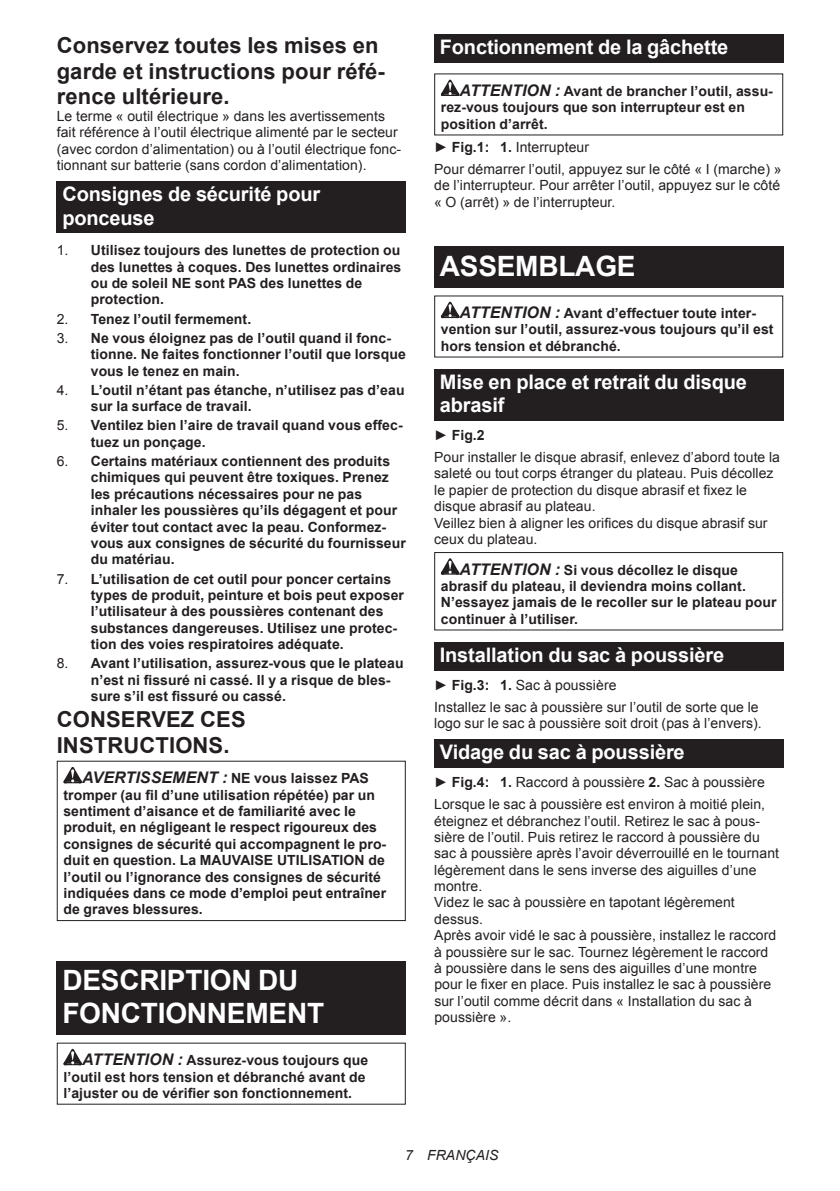
<style>
.page{position:relative;width:840px;height:1191px;background:#fff}
.page>*{position:absolute;margin:0;border:0;box-sizing:border-box;transform-origin:0 0}
.t1{font:700 28px/32.8px "Arial";letter-spacing:-.01em;color:#fff}
.t2{font:700 22px/25.8px "Arial";letter-spacing:.005em;color:#231f20}
.t3{font:700 20px/23.4px "Arial";letter-spacing:-.01em;color:#fff}
.t4{font:700 14px/16.4px "Arial";letter-spacing:.005em;color:#231f20}
.t5{font:14px/16.4px "Arial";letter-spacing:.005em;color:#231f20}
.t6{font:italic 14px "Arial";letter-spacing:.005em;color:#231f20}
.s1{font-weight:400}
.s2{font-style:italic;font-size:16px}
.s3{font-weight:700}
</style>
<div class="page">
<div style="left:57px;top:181px;width:348px;height:52px;background:#231f20"></div>
<svg style="left:63px;top:767px;width:19px;height:16px"></svg>
<div style="left:57px;top:760px;width:348px;height:161px;border:1px solid #231f20"></div>
<div style="left:57px;top:960px;width:348px;height:74px;background:#231f20"></div>
<svg style="left:63px;top:1048px;width:19px;height:17px"></svg>
<div style="left:434px;top:34px;width:348px;height:29px;background:#231f20"></div>
<svg style="left:440px;top:80px;width:19px;height:16px"></svg>
<div style="left:434px;top:246px;width:348px;height:41px;background:#231f20"></div>
<svg style="left:440px;top:302px;width:19px;height:16px"></svg>
<div style="left:434px;top:369px;width:348px;height:52px;background:#231f20"></div>
<svg style="left:440px;top:558px;width:19px;height:16px"></svg>
<div style="left:434px;top:552px;width:348px;height:78px;border:1px solid #231f20"></div>
<div style="left:434px;top:642px;width:348px;height:28px;background:#231f20"></div>
<div style="left:434px;top:739px;width:348px;height:29px;background:#231f20"></div>
<h2 class="t2" style="left:57px;top:33px;width:329px">Conservez toutes les mises en garde et instructions pour réfé&shy;rence ultérieure.</h2>
<p class="t5" style="left:57px;top:108px;width:346px">Le terme « outil électrique » dans les avertissements fait référence à l’outil électrique alimenté par le secteur (avec cordon d’alimentation) ou à l’outil électrique fonc&shy;tionnant sur batterie (sans cordon d’alimentation).</p>
<h3 class="t3" style="left:62px;top:183px;width:259px">Consignes de sécurité pour ponceuse</h3>
<p class="t4" style="left:91px;top:242px;width:312px;text-indent:-34px"><span class="s1">1.</span> Utilisez toujours des lunettes de protection ou des lunettes à coques. Des lunettes ordinaires ou de soleil NE sont PAS des lunettes de protection.</p>
<p class="t4" style="left:57px;top:311px;width:196px"><span class="s1">2.</span> Tenez l’outil fermement.</p>
<p class="t4" style="left:91px;top:330px;width:316px;text-indent:-34px"><span class="s1">3.</span> Ne vous éloignez pas de l’outil quand il fonc&shy;tionne. Ne faites fonctionner l’outil que lorsque vous le tenez en main.</p>
<p class="t4" style="left:91px;top:382px;width:315px;text-indent:-34px"><span class="s1">4.</span> L’outil n’étant pas étanche, n’utilisez pas d’eau sur la surface de travail.</p>
<p class="t4" style="left:91px;top:418px;width:313px;text-indent:-34px"><span class="s1">5.</span> Ventilez bien l’aire de travail quand vous effec&shy;tuez un ponçage.</p>
<p class="t4" style="left:91px;top:453px;width:316px;text-indent:-34px"><span class="s1">6.</span> Certains matériaux contiennent des produits chimiques qui peuvent être toxiques. Prenez les précautions nécessaires pour ne pas inhaler les poussières qu’ils dégagent et pour éviter tout contact avec la peau. Conformez&shy;vous aux consignes de sécurité du fournisseur du matériau.</p>
<p class="t4" style="left:91px;top:571px;width:314px;text-indent:-34px"><span class="s1">7.</span> L’utilisation de cet outil pour poncer certains types de produit, peinture et bois peut exposer l’utilisateur à des poussières contenant des substances dangereuses. Utilisez une protec&shy;tion des voies respiratoires adéquate.</p>
<p class="t4" style="left:91px;top:655px;width:314px;text-indent:-34px"><span class="s1">8.</span> Avant l’utilisation, assurez-vous que le plateau n’est ni fissuré ni cassé. Il y a risque de bles&shy;sure s’il est fissuré ou cassé.</p>
<h2 class="t2" style="left:57px;top:707px;width:190px">CONSERVEZ CES<br>INSTRUCTIONS.</h2>
<p class="t4" style="left:63px;top:770px;width:324px;text-indent:19px"><span class="s2">AVERTISSEMENT :</span> NE vous laissez PAS tromper (au fil d’une utilisation répétée) par un sentiment d’aisance et de familiarité avec le produit, en négligeant le respect rigoureux des consignes de sécurité qui accompagnent le pro&shy;duit en question. La MAUVAISE UTILISATION de l’outil ou l’ignorance des consignes de sécurité indiquées dans ce mode d’emploi peut entraîner de graves blessures.</p>
<h1 class="t1" style="left:62px;top:965px;width:263px">DESCRIPTION DU<br>FONCTIONNEMENT</h1>
<p class="t4" style="left:63px;top:1052px;width:306px;text-indent:19px"><span class="s2">ATTENTION :</span> Assurez-vous toujours que l’outil est hors tension et débranché avant de l’ajuster ou de vérifier son fonctionnement.</p>
<h3 class="t3" style="left:439px;top:36px;width:290px">Fonctionnement de la gâchette</h3>
<p class="t4" style="left:440px;top:83px;width:333px;text-indent:19px"><span class="s2">ATTENTION :</span> Avant de brancher l’outil, assu&shy;rez-vous toujours que son interrupteur est en position d’arrêt.</p>
<p class="t5" style="left:434px;top:136px;width:348px;line-height:22px">► <span class="s3">Fig.1: 1.</span> Interrupteur<br>Pour démarrer l’outil, appuyez sur le côté « I (marche) »</p>
<p class="t5" style="left:434px;top:177px;width:347px">de l’interrupteur. Pour arrêter l’outil, appuyez sur le côté « O (arrêt) » de l’interrupteur.</p>
<h1 class="t1" style="left:439px;top:251px;width:197px">ASSEMBLAGE</h1>
<p class="t4" style="left:440px;top:305px;width:334px;text-indent:19px"><span class="s2">ATTENTION :</span> Avant d’effectuer toute inter&shy;vention sur l’outil, assurez-vous toujours qu’il est hors tension et débranché.</p>
<h3 class="t3" style="left:439px;top:371px;width:308px">Mise en place et retrait du disque abrasif</h3>
<p class="t5" style="left:434px;top:424px;width:347px;line-height:22px">► <span class="s3">Fig.2<br></span>Pour installer le disque abrasif, enlevez d’abord toute la</p>
<p class="t5" style="left:434px;top:465px;width:341px">saleté ou tout corps étranger du plateau. Puis décollez le papier de protection du disque abrasif et fixez le disque abrasif au plateau.<br>Veillez bien à aligner les orifices du disque abrasif sur ceux du plateau.</p>
<p class="t4" style="left:440px;top:562px;width:337px;text-indent:19px"><span class="s2">ATTENTION :</span> Si vous décollez le disque abrasif du plateau, il deviendra moins collant.<br>N’essayez jamais de le recoller sur le plateau pour continuer à l’utiliser.</p>
<h3 class="t3" style="left:439px;top:643px;width:286px">Installation du sac à poussière</h3>
<p class="t5" style="left:434px;top:674px;width:326px;line-height:22px">► <span class="s3">Fig.3: 1.</span> Sac à poussière<br>Installez le sac à poussière sur l’outil de sorte que le</p>
<p class="t5" style="left:434px;top:715px;width:329px">logo sur le sac à poussière soit droit (pas à l’envers).</p>
<h3 class="t3" style="left:439px;top:741px;width:246px">Vidage du sac à poussière</h3>
<p class="t5" style="left:434px;top:771px;width:332px;line-height:22px">► <span class="s3">Fig.4: 1.</span> Raccord à poussière <span class="s3">2.</span> Sac à poussière<br>Lorsque le sac à poussière est environ à moitié plein,</p>
<p class="t5" style="left:434px;top:812px;width:346px">éteignez et débranchez l’outil. Retirez le sac à pous&shy;sière de l’outil. Puis retirez le raccord à poussière du sac à poussière après l’avoir déverrouillé en le tournant légèrement dans le sens inverse des aiguilles d’une montre.<br>Videz le sac à poussière en tapotant légèrement dessus.<br>Après avoir vidé le sac à poussière, installez le raccord à poussière sur le sac. Tournez légèrement le raccord à poussière dans le sens des aiguilles d’une montre pour le fixer en place. Puis installez le sac à poussière sur l’outil comme décrit dans « Installation du sac à poussière ».</p>
<p class="t6" style="left:405px;top:1146px;width:95px">7 FRANÇAIS</p>
</div>
